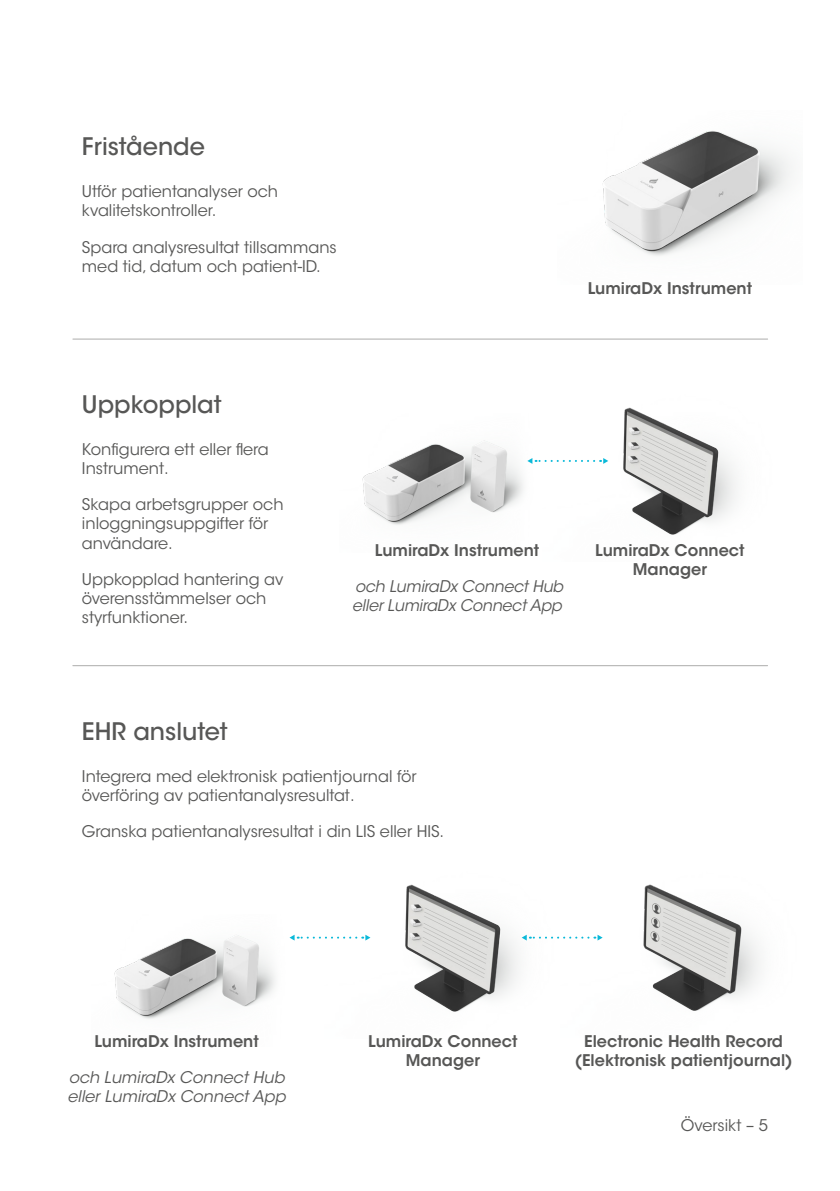
<style>
.page{position:relative;width:840px;height:1191px;background:#fff}
.page>*{position:absolute;margin:0;border:0;box-sizing:border-box;transform-origin:0 0}
.t1{font:500 24px "ITC Avant Garde Std";color:#575756}
.t2{font:16px/19.2px "ITC Avant Garde Std";color:#575756}
.t3{font:600 16px/19.2px "ITC Avant Garde Std";color:#575756;text-align:center}
.t4{font:italic 16px/19.2px "ITC Avant Garde Std";letter-spacing:-.01em;color:#575756}
</style>
<div class="page">
<img style="left:362px;top:440px;width:161px;height:85px">
<img style="left:114px;top:935px;width:162px;height:84px">
<img style="left:588px;top:884px;width:172px;height:127px">
<img style="left:356px;top:884px;width:171px;height:128px">
<img style="left:623px;top:407px;width:114px;height:128px">
<hr style="left:73px;top:338px;width:694px;height:1px;background:#575756">
<hr style="left:73px;top:665px;width:694px;height:1px;background:#575756">
<img style="left:603px;top:131px;width:189px;height:125px">
<svg style="left:527px;top:458px;width:81px;height:6px"></svg>
<svg style="left:521px;top:934px;width:67px;height:6px"></svg>
<svg style="left:594px;top:934px;width:8px;height:6px"></svg>
<svg style="left:289px;top:934px;width:67px;height:6px"></svg>
<svg style="left:362px;top:934px;width:8px;height:6px"></svg>
<h1 class="t1" style="left:82px;top:132px;width:124px">Fristående</h1>
<p class="t2" style="left:82px;top:182px;width:197px">Utför patientanalyser och kvalitetskontroller.</p>
<p class="t2" style="left:82px;top:237px;width:256px">Spara analysresultat tillsammans med tid, datum och patient-ID.</p>
<p class="t3" style="left:587px;top:278px;width:166px">LumiraDx Instrument</p>
<h1 class="t1" style="left:82px;top:389px;width:141px">Uppkopplat</h1>
<p class="t2" style="left:82px;top:439px;width:188px">Konfigurera ett eller flera<br>Instrument.</p>
<p class="t2" style="left:82px;top:495px;width:203px">Skapa arbetsgrupper och inloggningsuppgifter för användare.</p>
<p class="t2" style="left:82px;top:569px;width:203px">Uppkopplad hantering av överensstämmelser och styrfunktioner.</p>
<p class="t3" style="left:374px;top:540px;width:166px">LumiraDx Instrument</p>
<p class="t4" style="left:352px;top:577px;width:212px">och LumiraDx Connect Hub eller LumiraDx Connect App</p>
<p class="t3" style="left:595px;top:540px;width:151px">LumiraDx Connect<br>Manager</p>
<h1 class="t1" style="left:82px;top:716px;width:147px">EHR anslutet</h1>
<p class="t2" style="left:82px;top:766px;width:336px">Integrera med elektronisk patientjournal för överföring av patientanalysresultat.</p>
<p class="t2" style="left:82px;top:822px;width:363px">Granska patientanalysresultat i din LIS eller HIS.</p>
<p class="t3" style="left:94px;top:1031px;width:166px">LumiraDx Instrument</p>
<p class="t4" style="left:67px;top:1067px;width:219px">och LumiraDx Connect Hub eller LumiraDx Connect App</p>
<p class="t3" style="left:368px;top:1031px;width:151px">LumiraDx Connect<br>Manager</p>
<p class="t3" style="left:574px;top:1031px;width:219px">Electronic Health Record (Elektronisk patientjournal)</p>
<p class="t2" style="left:680px;top:1115px;width:88px">Översikt – 5</p>
</div>
